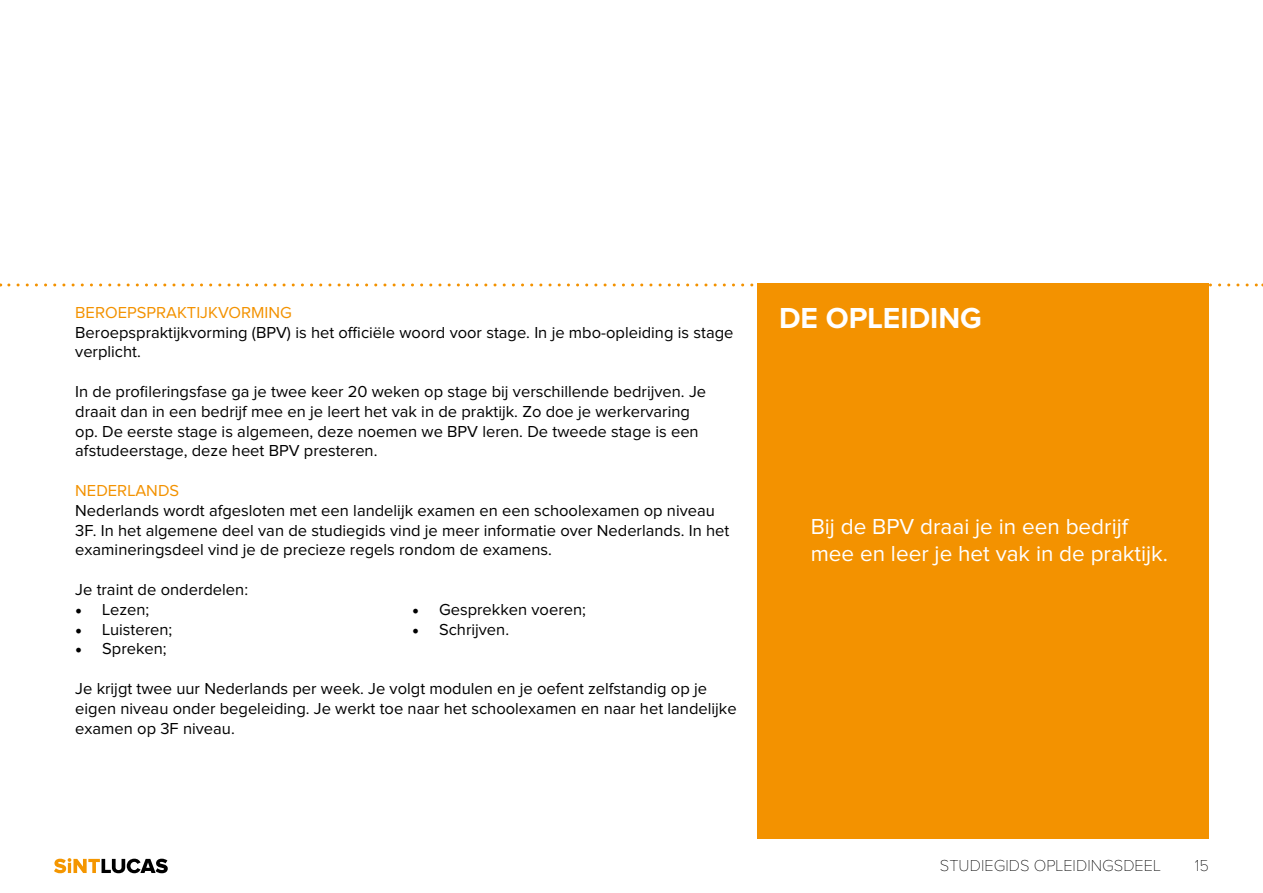
<style>
.page{position:relative;width:1263px;height:893px;background:#fff}
.page>*{position:absolute;margin:0;border:0;box-sizing:border-box;transform-origin:0 0}
.t1{font:700 30px "Proxima Nova";color:#fff}
.t2{font:22.5px/27px "Proxima Nova";color:#fff}
.t3{font:16.5px/19.8px "Proxima Nova";color:#000}
.t4{font:16.5px "Proxima Nova";color:#f39200}
.t5{font:100 16.5px "Proxima Nova";color:#000}
.s1{font-family:"Minion Pro";font-size:18px}
</style>
<div class="page">
<svg style="left:54px;top:858px;width:114px;height:15px"></svg>
<svg style="left:9px;top:283px;width:1254px;height:3px"></svg>
<div style="left:758px;top:283px;width:451px;height:556px;background:#f39200"></div>
<p class="t4" style="left:75px;top:305px;width:218px">BEROEPSPRAKTIJKVORMING</p>
<p class="t3" style="left:75px;top:323px;width:660px">Beroepspraktijkvorming (BPV) is het officiële woord voor stage. In je mbo-opleiding is stage verplicht.</p>
<p class="t3" style="left:75px;top:382px;width:632px">In de profileringsfase ga je twee keer 20 weken op stage bij verschillende bedrijven. Je draait dan in een bedrijf mee en je leert het vak in de praktijk. Zo doe je werkervaring op. De eerste stage is algemeen, deze noemen we BPV leren. De tweede stage is een afstudeerstage, deze heet BPV presteren.</p>
<p class="t4" style="left:75px;top:483px;width:105px">NEDERLANDS</p>
<p class="t3" style="left:75px;top:501px;width:656px">Nederlands wordt afgesloten met een landelijk examen en een schoolexamen op niveau<br>3F. In het algemene deel van de studiegids vind je meer informatie over Nederlands. In het examineringsdeel vind je de precieze regels rondom de examens.</p>
<p class="t3" style="left:75px;top:580px;width:174px">Je traint de onderdelen:</p>
<p class="t3" style="left:75px;top:600px;width:76px"><span class="s1">•</span> Lezen;</p>
<p class="t3" style="left:75px;top:620px;width:99px"><span class="s1">•</span> Luisteren;</p>
<p class="t3" style="left:75px;top:640px;width:93px"><span class="s1">•</span> Spreken;</p>
<p class="t3" style="left:412px;top:600px;width:175px"><span class="s1">•</span> Gesprekken voeren;</p>
<p class="t3" style="left:412px;top:620px;width:99px"><span class="s1">•</span> Schrijven.</p>
<p class="t3" style="left:75px;top:679px;width:663px">Je krijgt twee uur Nederlands per week. Je volgt modulen en je oefent zelfstandig op je eigen niveau onder begeleiding. Je werkt toe naar het schoolexamen en naar het landelijke examen op 3F niveau.</p>
<h1 class="t1" style="left:779px;top:305px;width:204px">DE OPLEIDING</h1>
<h2 class="t2" style="left:811px;top:514px;width:359px">Bij de BPV draai je in een bedrijf mee en leer je het vak in de praktijk.</h2>
<p class="t5" style="left:940px;top:858px;width:222px">STUDIEGIDS OPLEIDINGSDEEL</p>
<p class="t5" style="left:1195px;top:858px;width:16px">15</p>
</div>
